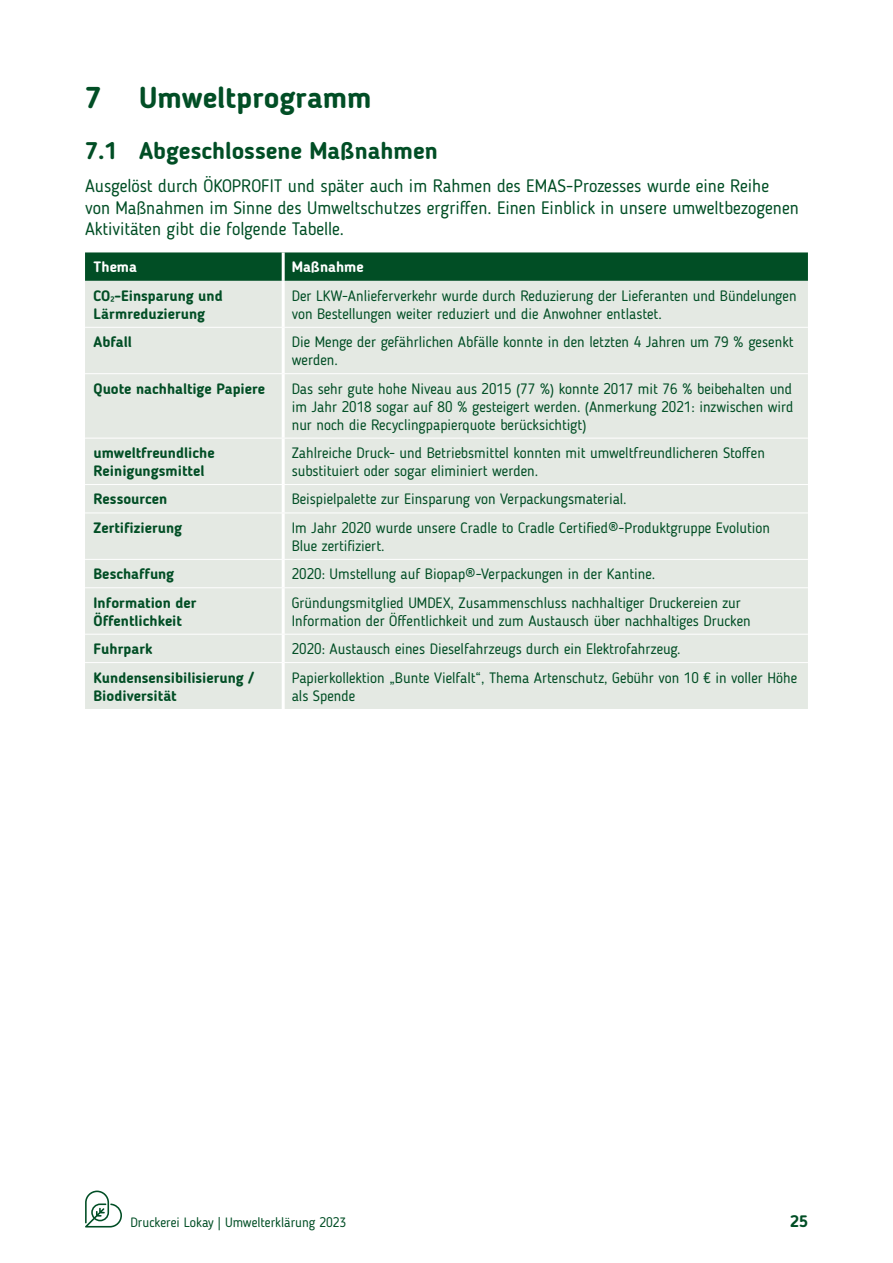
<style>
.page{position:relative;width:893px;height:1263px;background:#fff}
.page>*{position:absolute;margin:0;border:0;box-sizing:border-box;transform-origin:0 0}
.t1{font:700 30px "Blogger Sans";color:#014e25}
.t2{font:700 24px "Blogger Sans";color:#014e25}
.t3{font:18px/21.6px "Blogger Sans";color:#014e25}
.t4{font:700 16.5px "Blogger Sans";color:#014e25}
.t5{font:15px/18px "Blogger Sans";color:#014e25}
.t6{font:700 15px/18px "Blogger Sans";color:#014e25}
.t7{font:700 15px "Blogger Sans";color:#fff}
.t8{font:13.5px "Blogger Sans";color:#014e25}
</style>
<div class="page">
<svg style="left:85px;top:1190px;width:37px;height:37px"></svg>
<svg style="left:85px;top:252px;width:723px;height:29px;background:#06522a"></svg>
<div style="left:85px;top:281px;width:723px;height:428px;background:#e4e9e3"></div>
<hr style="left:282px;top:252px;width:3px;height:29px;background:#fff">
<hr style="left:282px;top:281px;width:3px;height:46px;background:#fff">
<hr style="left:282px;top:328px;width:3px;height:45px;background:#fff">
<hr style="left:282px;top:374px;width:3px;height:64px;background:#fff">
<hr style="left:282px;top:438px;width:3px;height:46px;background:#fff">
<hr style="left:282px;top:485px;width:3px;height:28px;background:#fff">
<hr style="left:282px;top:513px;width:3px;height:46px;background:#fff">
<hr style="left:282px;top:560px;width:3px;height:27px;background:#fff">
<hr style="left:282px;top:588px;width:3px;height:46px;background:#fff">
<hr style="left:282px;top:634px;width:3px;height:28px;background:#fff">
<hr style="left:282px;top:663px;width:3px;height:46px;background:#fff">
<hr style="left:85px;top:327px;width:198px;height:1px;background:#fff">
<hr style="left:283px;top:327px;width:525px;height:1px;background:#fff">
<hr style="left:85px;top:373px;width:198px;height:1px;background:#fff">
<hr style="left:283px;top:373px;width:525px;height:1px;background:#fff">
<hr style="left:85px;top:438px;width:198px;height:1px;background:#fff">
<hr style="left:283px;top:438px;width:525px;height:1px;background:#fff">
<hr style="left:85px;top:484px;width:198px;height:1px;background:#fff">
<hr style="left:283px;top:484px;width:525px;height:1px;background:#fff">
<hr style="left:85px;top:513px;width:198px;height:1px;background:#fff">
<hr style="left:283px;top:513px;width:525px;height:1px;background:#fff">
<hr style="left:85px;top:559px;width:198px;height:1px;background:#fff">
<hr style="left:283px;top:559px;width:525px;height:1px;background:#fff">
<hr style="left:85px;top:587px;width:198px;height:1px;background:#fff">
<hr style="left:283px;top:587px;width:525px;height:1px;background:#fff">
<hr style="left:85px;top:634px;width:198px;height:1px;background:#fff">
<hr style="left:283px;top:634px;width:525px;height:1px;background:#fff">
<hr style="left:85px;top:662px;width:198px;height:1px;background:#fff">
<hr style="left:283px;top:662px;width:525px;height:1px;background:#fff">
<h1 class="t1" style="left:85px;top:79px;width:18px">7</h1>
<h1 class="t1" style="left:139px;top:79px;width:234px">Umweltprogramm</h1>
<h2 class="t2" style="left:85px;top:136px;width:354px">7.1 Abgeschlossene Maßnahmen</h2>
<p class="t3" style="left:85px;top:175px;width:715px">Ausgelöst durch ÖKOPROFIT und später auch im Rahmen des EMAS-Prozesses wurde eine Reihe<br>von Maßnahmen im Sinne des Umweltschutzes ergriffen. Einen Einblick in unsere umweltbezogenen<br>Aktivitäten gibt die folgende Tabelle.</p>
<p class="t7" style="left:94px;top:258px;width:45px">Thema</p>
<p class="t7" style="left:292px;top:258px;width:74px">Maßnahme</p>
<p class="t6" style="left:94px;top:286px;width:131px">CO₂-Einsparung und<br>Lärmreduzierung</p>
<p class="t5" style="left:292px;top:287px;width:506px">Der LKW-Anlieferverkehr wurde durch Reduzierung der Lieferanten und Bündelungen von Bestellungen weiter reduziert und die Anwohner entlastet.</p>
<p class="t6" style="left:94px;top:333px;width:40px">Abfall</p>
<p class="t5" style="left:292px;top:333px;width:503px">Die Menge der gefährlichen Abfälle konnte in den letzten 4 Jahren um 79 % gesenkt werden.</p>
<p class="t6" style="left:94px;top:379px;width:173px">Quote nachhaltige Papiere</p>
<p class="t5" style="left:292px;top:379px;width:503px;text-align:justify">Das sehr gute hohe Niveau aus 2015 (77 %) konnte 2017 mit 76 % beibehalten und im Jahr 2018 sogar auf 80 % gesteigert werden. (Anmerkung 2021: inzwischen wird nur noch die Recyclingpapierquote berücksichtigt)</p>
<p class="t6" style="left:94px;top:444px;width:123px">umweltfreundliche<br>Reinigungsmittel</p>
<p class="t5" style="left:292px;top:444px;width:475px">Zahlreiche Druck- und Betriebsmittel konnten mit umweltfreundlicheren Stoffen substituiert oder sogar eliminiert werden.</p>
<p class="t6" style="left:94px;top:490px;width:75px">Ressourcen</p>
<p class="t5" style="left:292px;top:490px;width:335px">Beispielpalette zur Einsparung von Verpackungsmaterial.</p>
<p class="t6" style="left:94px;top:518px;width:90px">Zertifizierung</p>
<p class="t5" style="left:292px;top:519px;width:480px">Im Jahr 2020 wurde unsere Cradle to Cradle Certified®-Produktgruppe Evolution<br>Blue zertifiziert.</p>
<p class="t6" style="left:94px;top:565px;width:82px">Beschaffung</p>
<p class="t5" style="left:292px;top:565px;width:365px">2020: Umstellung auf Biopap®-Verpackungen in der Kantine.</p>
<p class="t6" style="left:94px;top:593px;width:105px">Information der<br>Öffentlichkeit</p>
<p class="t5" style="left:292px;top:593px;width:461px">Gründungsmitglied UMDEX, Zusammenschluss nachhaltiger Druckereien zur<br>Information der Öffentlichkeit und zum Austausch über nachhaltiges Drucken</p>
<p class="t6" style="left:94px;top:640px;width:60px">Fuhrpark</p>
<p class="t5" style="left:292px;top:640px;width:389px">2020: Austausch eines Dieselfahrzeugs durch ein Elektrofahrzeug.</p>
<p class="t6" style="left:94px;top:668px;width:162px">Kundensensibilisierung /<br>Biodiversität</p>
<p class="t5" style="left:292px;top:668px;width:507px">Papierkollektion „Bunte Vielfalt“, Thema Artenschutz, Gebühr von 10 € in voller Höhe als Spende</p>
<p class="t8" style="left:131px;top:1214px;width:217px">Druckerei Lokay | Umwelterklärung 2023</p>
<p class="t4" style="left:790px;top:1211px;width:19px">25</p>
</div>
